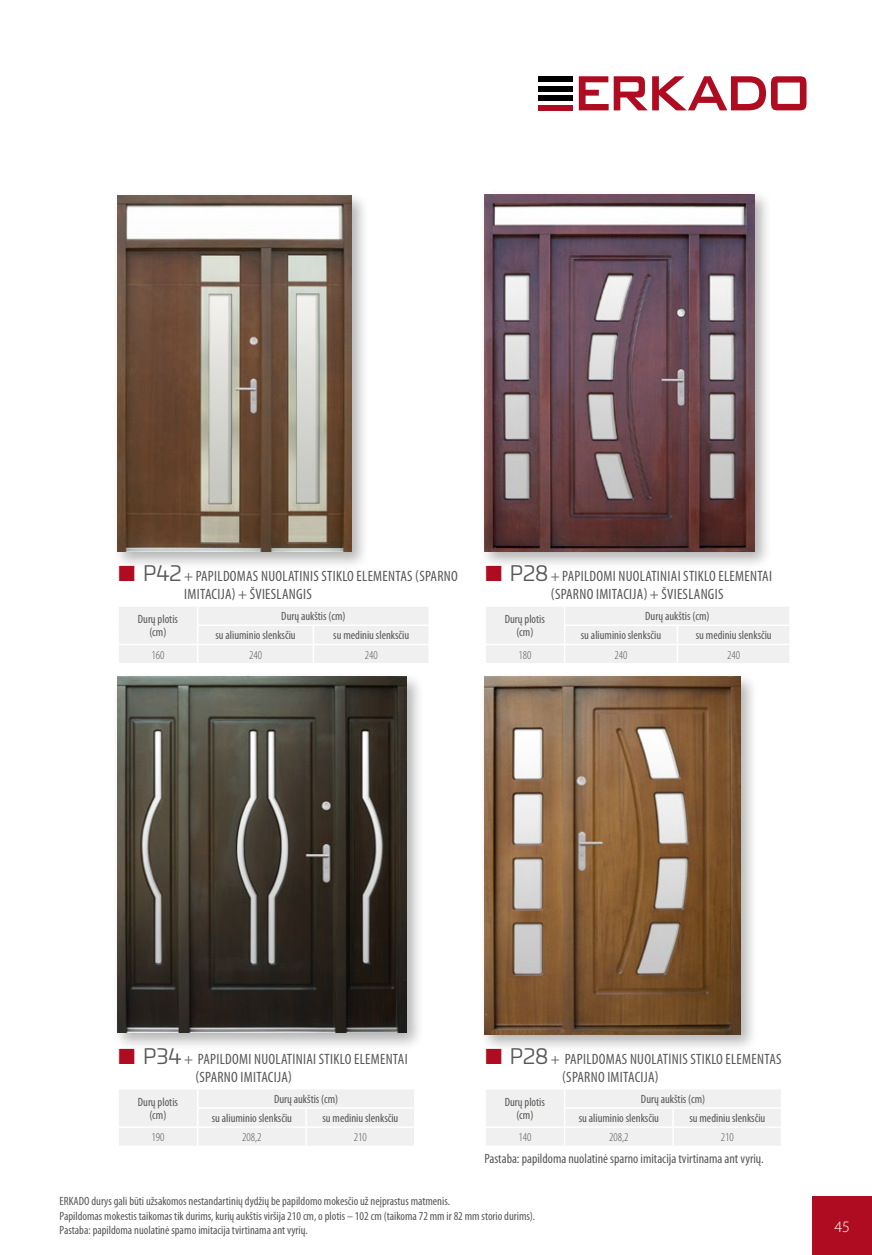
<style>
.page{position:relative;width:872px;height:1255px;background:#fff}
.page>*{position:absolute;margin:0;border:0;box-sizing:border-box;transform-origin:0 0}
.t1{font:300 15.9px "Myriad Pro";color:#fff}
.t2{font:condensed 15px/18px "Myriad Pro";letter-spacing:.02em;color:#575756}
.t3{font:condensed 13.5px "Myriad Pro";color:#575756}
.t4{font:condensed 12px/12.8px "Myriad Pro";color:#575756}
.t5{font:300 condensed 12px "Myriad Pro";color:#575756}
.s1{font-family:"Univia Pro";font-stretch:normal;font-size:21px}
</style>
<div class="page">
<div style="left:538px;top:76px;width:35px;height:6px;background:#000"></div>
<div style="left:538px;top:86px;width:35px;height:5px;background:#000"></div>
<div style="left:538px;top:95px;width:35px;height:6px;background:#000"></div>
<div style="left:538px;top:105px;width:35px;height:5px;background:#af0c21"></div>
<svg style="left:579px;top:76px;width:227px;height:34px"></svg>
<div style="left:112px;top:190px;width:258px;height:380px;background:#000;opacity:.3"></div>
<img style="left:117px;top:196px;width:235px;height:355px">
<div style="left:112px;top:671px;width:312px;height:379px;background:#000;opacity:.3"></div>
<img style="left:117px;top:676px;width:289px;height:356px">
<div style="left:479px;top:671px;width:279px;height:381px;background:#000;opacity:.3"></div>
<img style="left:484px;top:676px;width:256px;height:358px">
<div style="left:119px;top:607px;width:309px;height:56px;background:#f0f0f0"></div>
<div style="left:486px;top:607px;width:303px;height:56px;background:#f0f0f0"></div>
<div style="left:119px;top:1090px;width:295px;height:55px;background:#f0f0f0"></div>
<div style="left:486px;top:1090px;width:295px;height:55px;background:#f0f0f0"></div>
<div style="left:479px;top:189px;width:293px;height:381px;background:#000;opacity:.3"></div>
<img style="left:484px;top:194px;width:270px;height:357px">
<div style="left:812px;top:1196px;width:60px;height:58px;background:#af0c21"></div>
<svg style="left:119px;top:566px;width:15px;height:4px"></svg>
<svg style="left:486px;top:566px;width:15px;height:4px"></svg>
<svg style="left:119px;top:1048px;width:15px;height:2px"></svg>
<svg style="left:486px;top:1048px;width:15px;height:4px"></svg>
<p class="t2" style="left:184px;top:567px;width:275px;text-indent:-41px"><span class="s1">P42</span> + PAPILDOMAS NUOLATINIS STIKLO ELEMENTAS (SPARNO<br>IMITACIJA) + ŠVIESLANGIS</p>
<p class="t4" style="left:138px;top:613px;width:42px;text-align:center">Durų plotis (cm)</p>
<p class="t4" style="left:215px;top:606px;width:132px;line-height:19.2px;text-indent:66px">Durų aukštis (cm) su aliuminio slenksčiu</p>
<p class="t4" style="left:333px;top:629px;width:77px">su mediniu slenksčiu</p>
<p class="t2" style="left:510px;top:567px;width:263px;text-align:center"><span class="s1">P28</span>+ PAPILDOMI NUOLATINIAI STIKLO ELEMENTAI (SPARNO IMITACIJA) + ŠVIESLANGIS</p>
<p class="t4" style="left:505px;top:613px;width:42px;text-align:center">Durų plotis (cm)</p>
<p class="t4" style="left:581px;top:606px;width:130px;line-height:19.2px;text-indent:64px">Durų aukštis (cm) su aliuminio slenksčiu</p>
<p class="t4" style="left:696px;top:629px;width:77px">su mediniu slenksčiu</p>
<p class="t5" style="left:151px;top:647px;width:14px">160</p>
<p class="t5" style="left:249px;top:647px;width:14px">240</p>
<p class="t5" style="left:365px;top:647px;width:14px">240</p>
<p class="t5" style="left:518px;top:647px;width:14px">180</p>
<p class="t5" style="left:614px;top:647px;width:14px">240</p>
<p class="t5" style="left:727px;top:647px;width:14px">240</p>
<p class="t2" style="left:195px;top:1049px;width:214px;text-indent:-52px"><span class="s1">P34</span> + PAPILDOMI NUOLATINIAI STIKLO ELEMENTAI (SPARNO IMITACIJA)</p>
<p class="t4" style="left:138px;top:1095px;width:42px;text-align:center">Durų plotis (cm)</p>
<p class="t4" style="left:212px;top:1089px;width:128px;line-height:19.2px;text-indent:62px">Durų aukštis (cm) su aliuminio slenksčiu</p>
<p class="t4" style="left:322px;top:1111px;width:77px">su mediniu slenksčiu</p>
<p class="t2" style="left:562px;top:1049px;width:221px;text-indent:-52px"><span class="s1">P28</span> + PAPILDOMAS NUOLATINIS STIKLO ELEMENTAS (SPARNO IMITACIJA)</p>
<p class="t4" style="left:505px;top:1095px;width:42px;text-align:center">Durų plotis (cm)</p>
<p class="t4" style="left:579px;top:1089px;width:128px;line-height:19.2px;text-indent:62px">Durų aukštis (cm) su aliuminio slenksčiu</p>
<p class="t4" style="left:689px;top:1111px;width:77px">su mediniu slenksčiu</p>
<p class="t5" style="left:518px;top:1130px;width:14px">140</p>
<p class="t5" style="left:609px;top:1130px;width:21px">208,2</p>
<p class="t5" style="left:721px;top:1130px;width:14px">210</p>
<p class="t3" style="left:484px;top:1150px;width:281px">Pastaba: papildoma nuolatinė sparno imitacija tvirtinama ant vyrių.</p>
<p class="t4" style="left:60px;top:1193px;width:477px;line-height:14.4px">ERKADO durys gali būti užsakomos nestandartinių dydžių be papildomo mokesčio už neįprastus matmenis.<br>Papildomas mokestis taikomas tik durims, kurių aukštis viršija 210 cm, o plotis – 102 cm (taikoma 72 mm ir 82 mm storio durims).<br>Pastaba: papildoma nuolatinė sparno imitacija tvirtinama ant vyrių.</p>
<p class="t5" style="left:151px;top:1130px;width:14px">190</p>
<p class="t5" style="left:242px;top:1130px;width:21px">208,2</p>
<p class="t5" style="left:354px;top:1130px;width:14px">210</p>
<h1 class="t1" style="left:834px;top:1216px;width:17px">45</h1>
</div>
